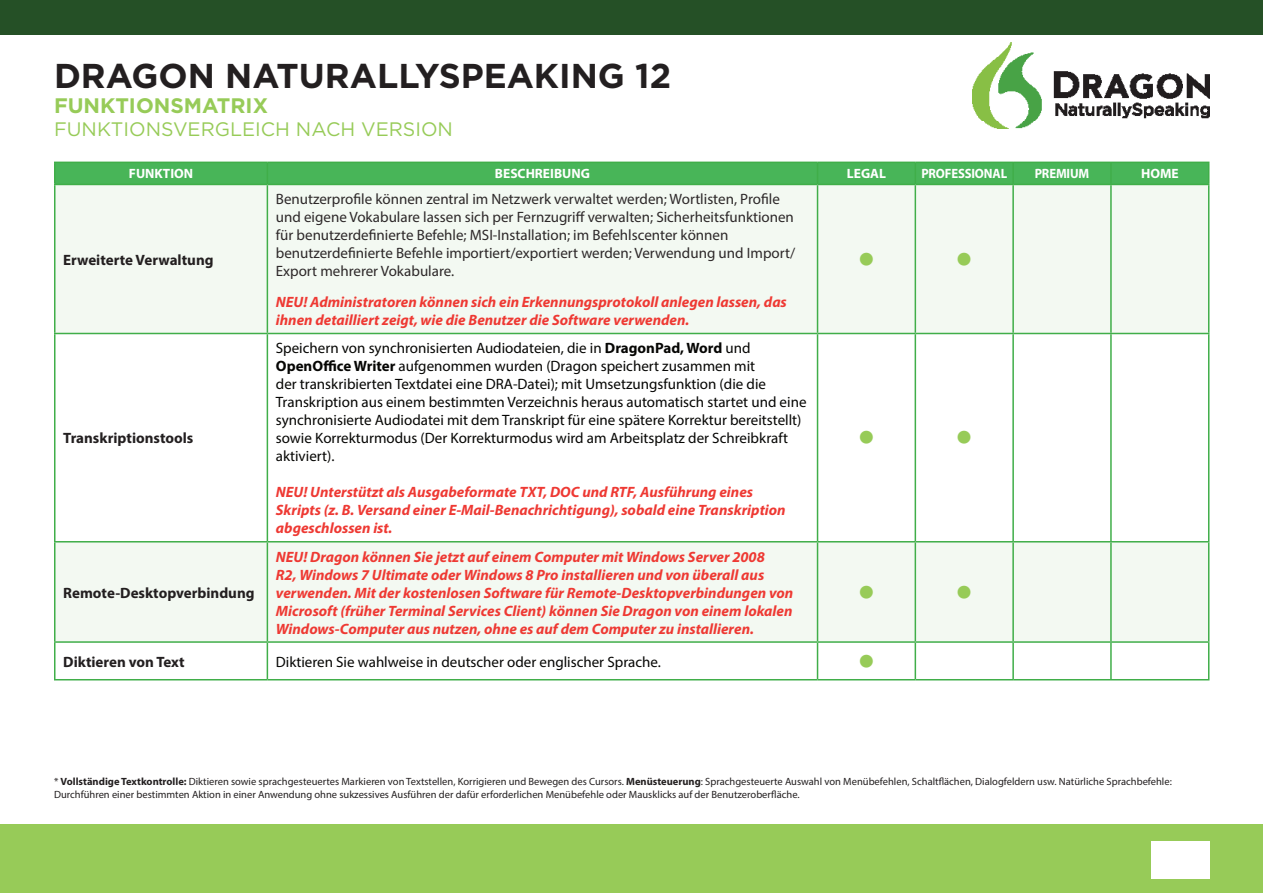
<style>
.page{position:relative;width:1263px;height:893px;background:#fff}
.page>*{position:absolute;margin:0;border:0;box-sizing:border-box;transform-origin:0 0}
.t1{font:300 36px "Helvetica Neue LT Pro";color:#97cb58}
.t2{font:700 34.5px "Gotham";color:#231f20}
.t3{font:700 21px "Gotham";color:#97cb58}
.t4{font:19.5px "Gotham";color:#97cb58}
.t5{font:italic 700 15px/18px "Myriad Pro";color:#ee3933}
.t6{font:15px/18px "Myriad Pro";color:#060604}
.t7{font:15px/18px "Myriad Pro";color:#2d2829}
.t8{font:700 15px "Myriad Pro";color:#231f20}
.t9{font:700 13.5px "Myriad Pro";color:#fff}
.t10{font:700 13.5px "Myriad Pro";color:#fff;scale:.94 1}
.t11{font:10.5px/13.5px "Myriad Pro";color:#231f20}
.s1{font-weight:700}
</style>
<div class="page">
<div style="left:0;top:0;width:1263px;height:34px;background:#255026"></div>
<div style="left:0;top:825px;width:1263px;height:68px;background:#97cb58"></div>
<div style="left:1151px;top:842px;width:59px;height:37px;background:#fff"></div>
<img style="left:973px;top:42px;width:236px;height:87px">
<div style="left:56px;top:185px;width:1152px;height:456px;background:#f3f9f2"></div>
<svg style="left:56px;top:334px;width:1152px;height:207px"></svg>
<svg style="left:266px;top:643px;width:651px;height:36px"></svg>
<hr style="left:54px;top:163px;width:2px;height:21px;background:#40ae49">
<hr style="left:54px;top:162px;width:213px;height:1px;background:#40ae49">
<div style="left:56px;top:162px;width:1153px;height:22px;background:#48b558"></div>
<hr style="left:1111px;top:162px;width:98px;height:1px;background:#40ae49">
<hr style="left:54px;top:334px;width:2px;height:207px;background:#40ae49">
<hr style="left:54px;top:333px;width:213px;height:1px;background:#40ae49">
<hr style="left:54px;top:541px;width:213px;height:1px;background:#40ae49">
<hr style="left:267px;top:334px;width:1px;height:207px;background:#40ae49">
<hr style="left:267px;top:333px;width:550px;height:1px;background:#40ae49">
<hr style="left:267px;top:541px;width:550px;height:1px;background:#40ae49">
<hr style="left:817px;top:334px;width:1px;height:207px;background:#40ae49">
<hr style="left:817px;top:333px;width:98px;height:1px;background:#40ae49">
<hr style="left:817px;top:541px;width:98px;height:1px;background:#40ae49">
<hr style="left:914px;top:334px;width:2px;height:207px;background:#40ae49">
<hr style="left:1012px;top:334px;width:2px;height:207px;background:#40ae49">
<hr style="left:915px;top:333px;width:98px;height:1px;background:#40ae49">
<hr style="left:1013px;top:333px;width:98px;height:1px;background:#40ae49">
<hr style="left:915px;top:541px;width:98px;height:1px;background:#40ae49">
<hr style="left:1013px;top:541px;width:98px;height:1px;background:#40ae49">
<hr style="left:1110px;top:334px;width:2px;height:207px;background:#40ae49">
<hr style="left:1208px;top:334px;width:1px;height:207px;background:#40ae49">
<hr style="left:1111px;top:333px;width:98px;height:1px;background:#40ae49">
<hr style="left:1111px;top:541px;width:98px;height:1px;background:#40ae49">
<hr style="left:54px;top:542px;width:2px;height:99px;background:#40ae49">
<hr style="left:54px;top:643px;width:2px;height:36px;background:#40ae49">
<hr style="left:54px;top:679px;width:213px;height:1px;background:#40ae49">
<hr style="left:54px;top:641px;width:213px;height:2px;background:#40ae49">
<hr style="left:267px;top:542px;width:1px;height:99px;background:#40ae49">
<hr style="left:267px;top:643px;width:1px;height:36px;background:#40ae49">
<hr style="left:267px;top:679px;width:550px;height:1px;background:#40ae49">
<hr style="left:267px;top:641px;width:550px;height:2px;background:#40ae49">
<hr style="left:817px;top:542px;width:1px;height:99px;background:#40ae49">
<hr style="left:817px;top:643px;width:1px;height:36px;background:#40ae49">
<hr style="left:817px;top:641px;width:98px;height:2px;background:#40ae49">
<hr style="left:817px;top:679px;width:98px;height:1px;background:#40ae49">
<hr style="left:914px;top:542px;width:2px;height:99px;background:#40ae49">
<hr style="left:1012px;top:542px;width:2px;height:99px;background:#40ae49">
<hr style="left:914px;top:643px;width:2px;height:36px;background:#40ae49">
<hr style="left:1012px;top:643px;width:2px;height:36px;background:#40ae49">
<hr style="left:915px;top:641px;width:98px;height:2px;background:#40ae49">
<hr style="left:1013px;top:641px;width:98px;height:2px;background:#40ae49">
<hr style="left:915px;top:679px;width:98px;height:1px;background:#40ae49">
<hr style="left:1013px;top:679px;width:98px;height:1px;background:#40ae49">
<hr style="left:1110px;top:542px;width:2px;height:99px;background:#40ae49">
<hr style="left:1110px;top:643px;width:2px;height:36px;background:#40ae49">
<hr style="left:1208px;top:542px;width:1px;height:99px;background:#40ae49">
<hr style="left:1208px;top:643px;width:1px;height:36px;background:#40ae49">
<hr style="left:1111px;top:641px;width:98px;height:2px;background:#40ae49">
<hr style="left:1111px;top:679px;width:98px;height:1px;background:#40ae49">
<hr style="left:54px;top:185px;width:2px;height:148px;background:#40ae49">
<hr style="left:54px;top:184px;width:213px;height:1px;background:#40ae49">
<hr style="left:267px;top:185px;width:1px;height:148px;background:#40ae49">
<hr style="left:267px;top:184px;width:550px;height:1px;background:#40ae49">
<hr style="left:817px;top:185px;width:1px;height:148px;background:#40ae49">
<hr style="left:817px;top:184px;width:98px;height:1px;background:#40ae49">
<hr style="left:914px;top:185px;width:2px;height:148px;background:#40ae49">
<hr style="left:1012px;top:185px;width:2px;height:148px;background:#40ae49">
<hr style="left:915px;top:184px;width:98px;height:1px;background:#40ae49">
<hr style="left:1013px;top:184px;width:98px;height:1px;background:#40ae49">
<hr style="left:1110px;top:185px;width:2px;height:148px;background:#40ae49">
<hr style="left:1208px;top:185px;width:1px;height:148px;background:#40ae49">
<hr style="left:1111px;top:184px;width:98px;height:1px;background:#40ae49">
<h2 class="t2" style="left:54px;top:56px;width:619px">DRAGON NATURALLYSPEAKING 12</h2>
<h3 class="t3" style="left:54px;top:94px;width:216px">FUNKTIONSMATRIX</h3>
<h3 class="t4" style="left:54px;top:118px;width:400px">FUNKTIONSVERGLEICH NACH VERSION</h3>
<p class="t9" style="left:129px;top:165px;width:66px">FUNKTION</p>
<p class="t9" style="left:495px;top:165px;width:96px">BESCHREIBUNG</p>
<p class="t9" style="left:847px;top:165px;width:41px">LEGAL</p>
<p class="t10" style="left:921px;top:165px;width:93px">PROFESSIONAL</p>
<p class="t10" style="left:1035px;top:165px;width:60px">PREMIUM</p>
<p class="t9" style="left:1141px;top:165px;width:39px">HOME</p>
<p class="t8" style="left:63px;top:250px;width:152px">Erweiterte Verwaltung</p>
<p class="t7" style="left:276px;top:190px;width:521px">Benutzerprofile können zentral im Netzwerk verwaltet werden; Wortlisten, Profile und eigene Vokabulare lassen sich per Fernzugriff verwalten; Sicherheitsfunktionen für benutzerdefinierte Befehle; MSI-Installation; im Befehlscenter können benutzerdefinierte Befehle importiert/exportiert werden; Verwendung und Import/ Export mehrerer Vokabulare.</p>
<p class="t5" style="left:276px;top:292px;width:512px">NEU! Administratoren können sich ein Erkennungsprotokoll anlegen lassen, das ihnen detailliert zeigt, wie die Benutzer die Software verwenden.</p>
<h1 class="t1" style="left:857px;top:237px;width:117px">• •</h1>
<p class="t8" style="left:63px;top:428px;width:132px">Transkriptionstools</p>
<p class="t6" style="left:276px;top:339px;width:532px">Speichern von synchronisierten Audiodateien, die in <span class="s1">DragonPad, Word</span> und <span class="s1">OpenOffice Writer</span> aufgenommen wurden (Dragon speichert zusammen mit<br>der transkribierten Textdatei eine DRA-Datei); mit Umsetzungsfunktion (die die Transkription aus einem bestimmten Verzeichnis heraus automatisch startet und eine synchronisierte Audiodatei mit dem Transkript für eine spätere Korrektur bereitstellt) sowie Korrekturmodus (Der Korrekturmodus wird am Arbeitsplatz der Schreibkraft aktiviert).</p>
<p class="t5" style="left:276px;top:483px;width:511px">NEU! Unterstützt als Ausgabeformate TXT, DOC und RTF, Ausführung eines<br>Skripts (z. B. Versand einer E-Mail-Benachrichtigung), sobald eine Transkription abgeschlossen ist.</p>
<h1 class="t1" style="left:857px;top:416px;width:117px">• •</h1>
<p class="t8" style="left:63px;top:583px;width:193px">Remote-Desktopverbindung</p>
<p class="t5" style="left:276px;top:547px;width:519px">NEU! Dragon können Sie jetzt auf einem Computer mit Windows Server 2008<br>R2, Windows 7 Ultimate oder Windows 8 Pro installieren und von überall aus verwenden. Mit der kostenlosen Software für Remote-Desktopverbindungen von Microsoft (früher Terminal Services Client) können Sie Dragon von einem lokalen Windows-Computer aus nutzen, ohne es auf dem Computer zu installieren.</p>
<h1 class="t1" style="left:857px;top:570px;width:117px">• •</h1>
<p class="t8" style="left:63px;top:652px;width:123px">Diktieren von Text</p>
<p class="t6" style="left:276px;top:652px;width:386px">Diktieren Sie wahlweise in deutscher oder englischer Sprache.</p>
<h1 class="t1" style="left:857px;top:639px;width:19px">•</h1>
<p class="t11" style="left:54px;top:774px;width:1119px">* <span class="s1">Vollständige Textkontrolle:</span> Diktieren sowie sprachgesteuertes Markieren von Textstellen, Korrigieren und Bewegen des Cursors. <span class="s1">Menüsteuerung</span>: Sprachgesteuerte Auswahl von Menübefehlen, Schaltflächen, Dialogfeldern usw. Natürliche Sprachbefehle:<br>Durchführen einer bestimmten Aktion in einer Anwendung ohne sukzessives Ausführen der dafür erforderlichen Menübefehle oder Mausklicks auf der Benutzeroberfläche.</p>
</div>
